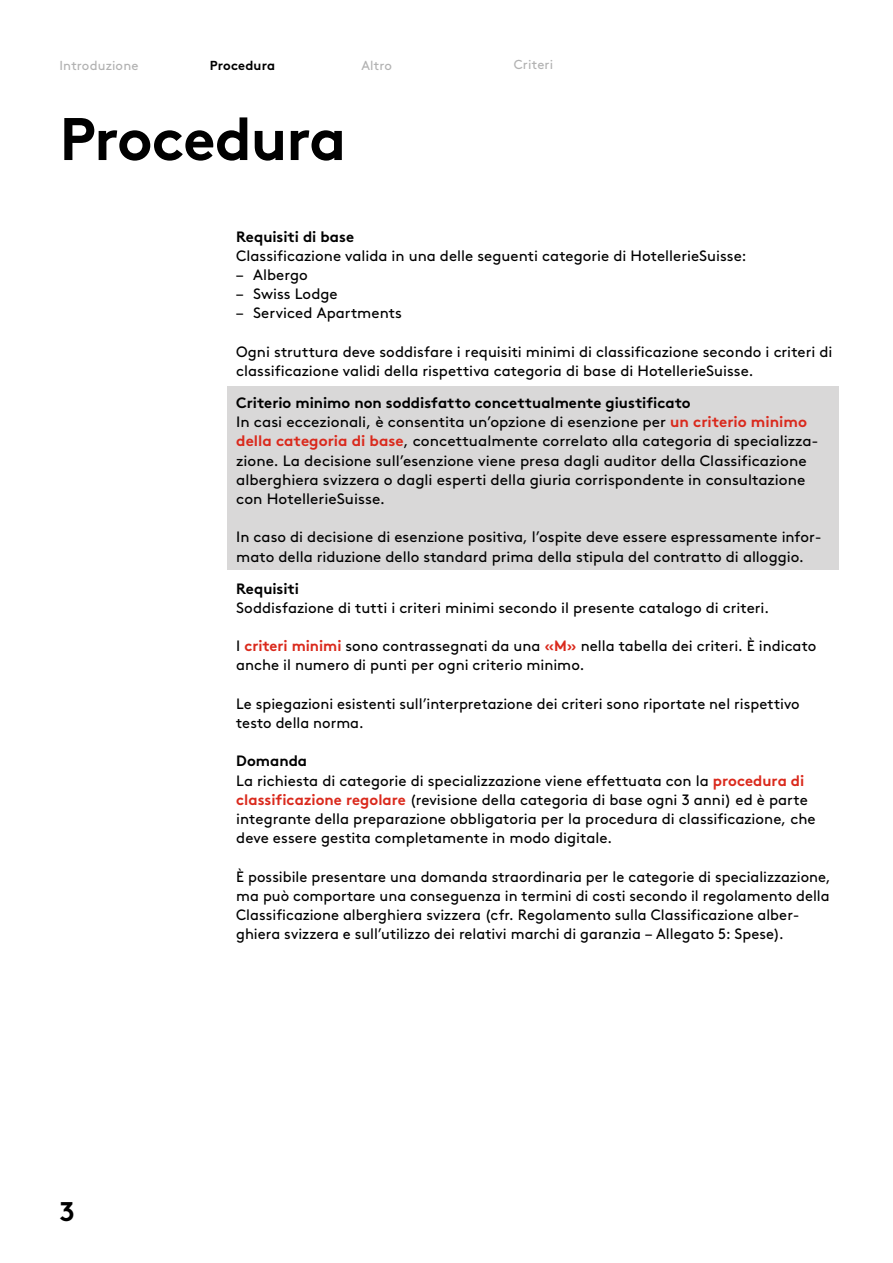
<style>
.page{position:relative;width:893px;height:1263px;background:#fff}
.page>*{position:absolute;margin:0;border:0;box-sizing:border-box;transform-origin:0 0}
.t1{font:700 60px "Brown Std";letter-spacing:-.02em;color:#000}
.t2{font:700 27px "Brown Std";color:#000}
.t3{font:15px/19.2px "Brown Std";color:#000}
.t4{font:700 15px "Brown Std";letter-spacing:-.005em;color:#000}
.t5{font:13.05px "Brown Std";letter-spacing:.01em;color:#b2b2b2}
.t6{font:700 13.05px "Brown Std";letter-spacing:.01em;color:#000}
.s1{font-weight:700}
.s2{font-weight:700;color:#da291c}
</style>
<div class="page">
<div style="left:227px;top:386px;width:612px;height:184px;background:#d9d8d8"></div>
<p class="t5" style="left:60px;top:57px;width:81px">Introduzione</p>
<p class="t6" style="left:210px;top:57px;width:67px">Procedura</p>
<p class="t5" style="left:361px;top:57px;width:32px">Altro</p>
<p class="t5" style="left:514px;top:57px;width:41px">Criteri</p>
<h1 class="t1" style="left:60px;top:102px;width:288px">Procedura</h1>
<h2 class="t2" style="left:60px;top:1195px;width:17px">3</h2>
<p class="t4" style="left:236px;top:227px;width:119px">Requisiti di base</p>
<p class="t3" style="left:236px;top:246px;width:512px">Classificazione valida in una delle seguenti categorie di HotellerieSuisse:</p>
<p class="t3" style="left:236px;top:265px;width:73px">– Albergo</p>
<p class="t3" style="left:236px;top:284px;width:103px">– Swiss Lodge</p>
<p class="t3" style="left:236px;top:304px;width:167px">– Serviced Apartments</p>
<p class="t3" style="left:236px;top:342px;width:598px">Ogni struttura deve soddisfare i requisiti minimi di classificazione secondo i criteri di classificazione validi della rispettiva categoria di base di HotellerieSuisse.</p>
<p class="t3" style="left:236px;top:393px;width:584px"><span class="s1">Criterio minimo non soddisfatto concettualmente giustificato<br></span>In casi eccezionali, è consentita un’opzione di esenzione per <span class="s2">un criterio minimo della categoria di base</span>, concettualmente correlato alla categoria di specializza&shy;zione. La decisione sull’esenzione viene presa dagli auditor della Classificazione alberghiera svizzera o dagli esperti della giuria corrispondente in consultazione con HotellerieSuisse.</p>
<p class="t3" style="left:236px;top:528px;width:587px">In caso di decisione di esenzione positiva, l’ospite deve essere espressamente infor&shy;mato della riduzione dello standard prima della stipula del contratto di alloggio.</p>
<p class="t4" style="left:236px;top:579px;width:64px">Requisiti</p>
<p class="t3" style="left:236px;top:598px;width:534px">Soddisfazione di tutti i criteri minimi secondo il presente catalogo di criteri.</p>
<p class="t3" style="left:236px;top:636px;width:582px">I <span class="s2">criteri minimi</span> sono contrassegnati da una <span class="s2">«M»</span> nella tabella dei criteri. È indicato anche il numero di punti per ogni criterio minimo.</p>
<p class="t3" style="left:236px;top:694px;width:565px">Le spiegazioni esistenti sull’interpretazione dei criteri sono riportate nel rispettivo testo della norma.</p>
<p class="t3" style="left:236px;top:752px;width:581px"><span class="s1">Domanda<br></span>La richiesta di categorie di specializzazione viene effettuata con la <span class="s2">procedura di classificazione regolare</span> (revisione della categoria di base ogni 3 anni) ed è parte integrante della preparazione obbligatoria per la procedura di classificazione, che deve essere gestita completamente in modo digitale.</p>
<p class="t3" style="left:236px;top:867px;width:596px">È possibile presentare una domanda straordinaria per le categorie di specializzazione, ma può comportare una conseguenza in termini di costi secondo il regolamento della Classificazione alberghiera svizzera (cfr. Regolamento sulla Classificazione alber&shy;ghiera svizzera e sull’utilizzo dei relativi marchi di garanzia – Allegato 5: Spese).</p>
</div>
